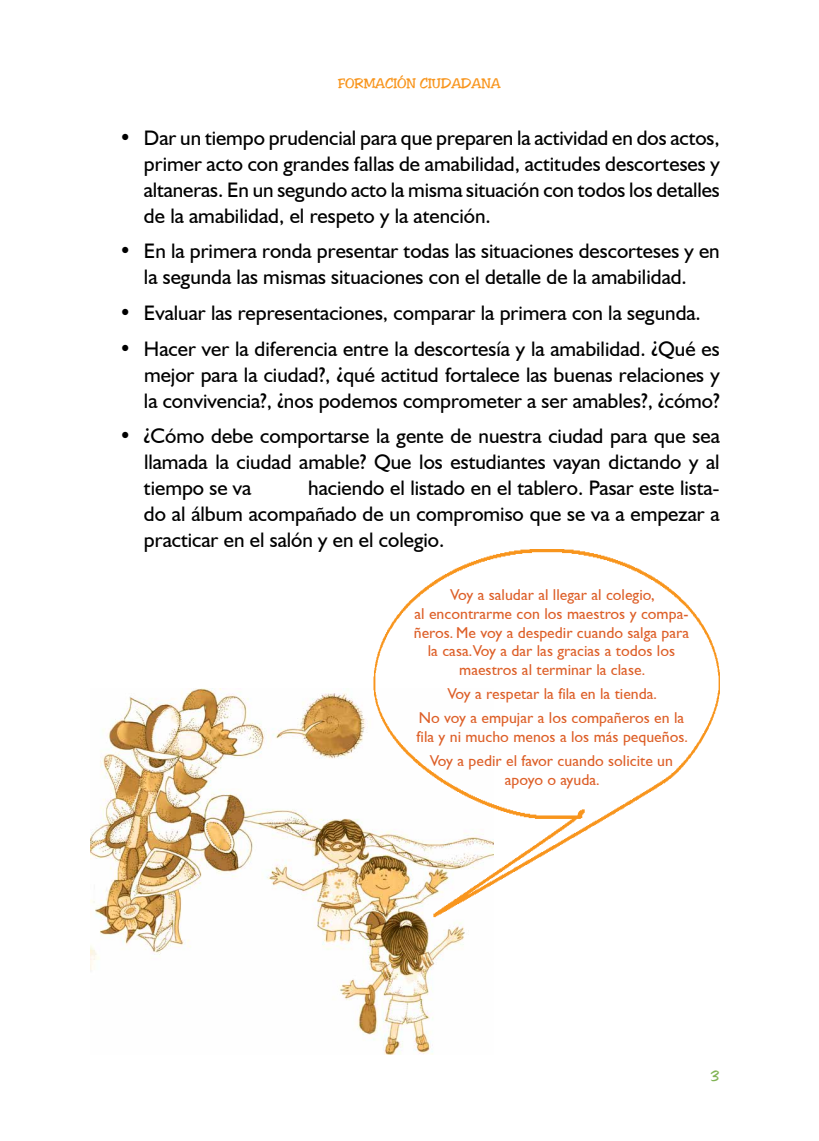
<style>
.page{position:relative;width:819px;height:1141px;background:#fff}
.page>*{position:absolute;margin:0;border:0;box-sizing:border-box;transform-origin:0 0}
.t1{font:21px/25.9px "Humanist 521 BT";color:#000;text-align:justify}
.t2{font:15.75px/18.9px "Gill Sans";color:#dd5f28;text-align:center}
.t3{font:15.75px "Jester";color:#81b455}
.t4{font:14px "Jester";color:#f8951d}
</style>
<div class="page">
<img style="left:90px;top:688px;width:375px;height:367px">
<img style="left:373px;top:549px;width:346px;height:368px">
<p class="t4" style="left:338px;top:75px;width:164px">FORMACIÓN CIUDADANA</p>
<p class="t1" style="left:144px;top:124px;width:577px;text-indent:-25px">• Dar un tiempo prudencial para que preparen la actividad en dos actos, primer acto con grandes fallas de amabilidad, actitudes descorteses y altaneras. En un segundo acto la misma situación con todos los detalles de la amabilidad, el respeto y la atención.</p>
<p class="t1" style="left:119px;top:238px;width:602px;text-align:center">• En la primera ronda presentar todas las situaciones descorteses y en la segunda las mismas situaciones con el detalle de la amabilidad.</p>
<p class="t1" style="left:119px;top:300px;width:583px">• Evaluar las representaciones, comparar la primera con la segunda.</p>
<p class="t1" style="left:144px;top:335px;width:577px;text-indent:-25px">• Hacer ver la diferencia entre la descortesía y la amabilidad. ¿Qué es mejor para la ciudad?, ¿qué actitud fortalece las buenas relaciones y la convivencia?, ¿nos podemos comprometer a ser amables?, ¿cómo?</p>
<p class="t1" style="left:144px;top:423px;width:577px;text-indent:-25px">• ¿Cómo debe comportarse la gente de nuestra ciudad para que sea llamada la ciudad amable? Que los estudiantes vayan dictando y al tiempo se va</p>
<p class="t1" style="left:144px;top:475px;width:577px;text-indent:164px">haciendo el listado en el tablero. Pasar este lista&shy;do al álbum acompañado de un compromiso que se va a empezar a practicar en el salón y en el colegio.</p>
<p class="t2" style="left:414px;top:585px;width:277px">Voy a saludar al llegar al colegio,<br>al encontrarme con los maestros y compa&shy;ñeros. Me voy a despedir cuando salga para la casa.Voy a dar las gracias a todos los maestros al terminar la clase.</p>
<p class="t2" style="left:418px;top:682px;width:267px;line-height:24px">Voy a respetar la fila en la tienda.<br>No voy a empujar a los compañeros en la</p>
<p class="t2" style="left:416px;top:725px;width:273px;line-height:24px">fila y ni mucho menos a los más pequeños.<br>Voy a pedir el favor cuando solicite un</p>
<p class="t2" style="left:505px;top:770px;width:96px">apoyo o ayuda.</p>
<p class="t3" style="left:710px;top:1067px;width:11px">3</p>
</div>
